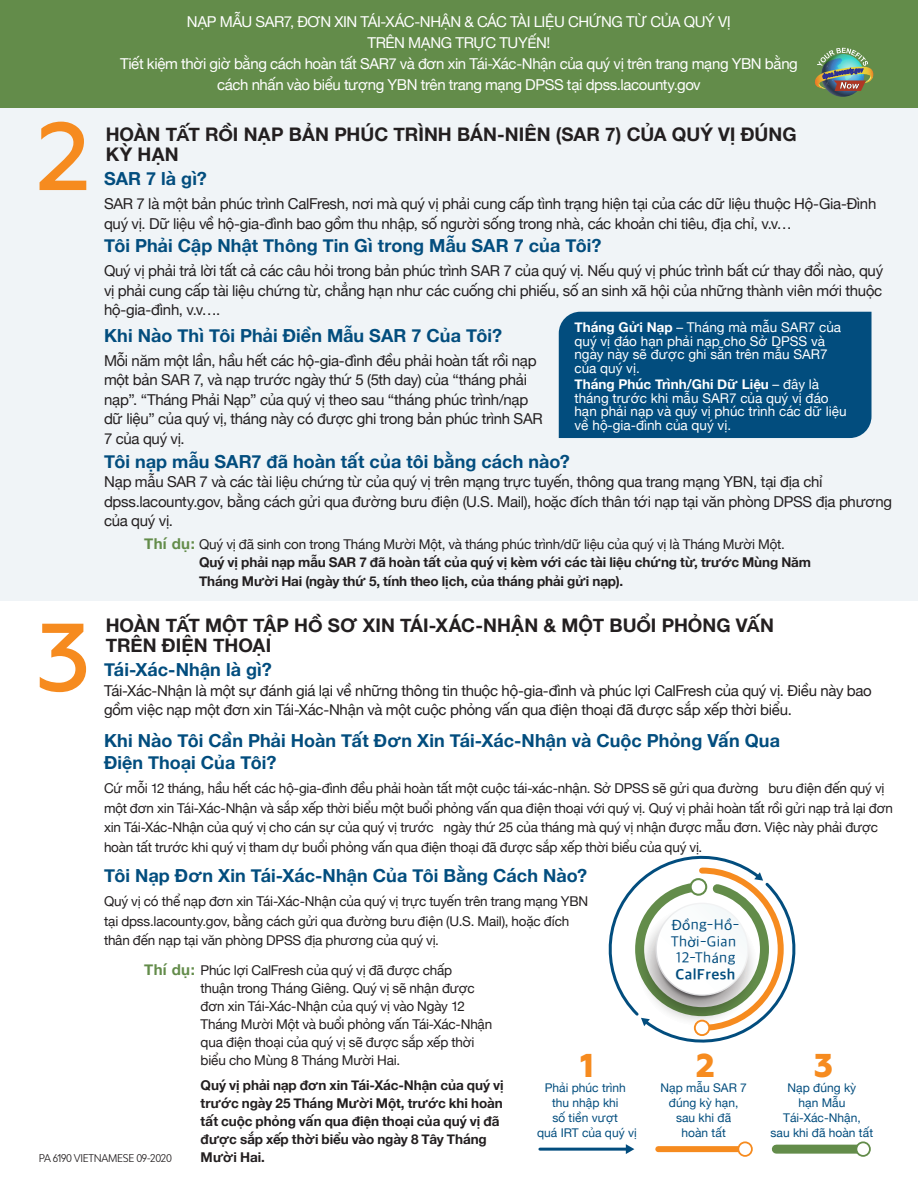
<style>
.page{position:relative;width:918px;height:1188px;background:#fff}
.page>*{position:absolute;margin:0;border:0;box-sizing:border-box;transform-origin:0 0}
.t1{font:500 96px "Geometria";color:#f68b1f}
.t2{font:800 33px "Geometria";color:#f68b1f}
.t3{font:700 18.75px/19.5px "Helvetica Neue";color:#231f20}
.t4{font:700 18px/22.5px "Helvetica Neue";letter-spacing:.005em;color:#024d7e}
.t5{font:15px/19.5px "Helvetica Neue";letter-spacing:-.02em;color:#231f20}
.t6{font:15px/21px "Helvetica Neue";letter-spacing:-.025em;color:#fff;text-align:center}
.t7{font:15px/16.5px "Apple SD Gothic Neo";letter-spacing:.025em;color:#024d7e;text-align:center}
.t8{font:700 15px "Helvetica Neue";letter-spacing:.025em;color:#638c4a}
.t9{font:13.5px/18px "Helvetica Neue";letter-spacing:-.015em;color:#231f20}
.t10{font:700 13.5px/18px "Helvetica Neue";letter-spacing:-.005em;color:#231f20}
.t11{font:13.5px/13.5px "Helvetica Neue";color:#fff}
.t12{font:12px/15px "Helvetica Neue";color:#024d7e;text-align:center}
.t13{font:condensed 10.5px "Bw Modelica";letter-spacing:-.025em;color:#231f20}
.s1{font-weight:700}
.s2{font-family:"Myriad Pro"}
</style>
<div class="page">
<div style="left:0;top:0;width:918px;height:601px;background:#f0f4f7"></div>
<div style="left:0;top:0;width:918px;height:107px;background:#638c4a"></div>
<svg style="left:821px;top:54px;width:43px;height:43px"></svg>
<img style="left:815px;top:48px;width:59px;height:43px">
<svg style="left:608px;top:855px;width:188px;height:188px"></svg>
<hr style="left:540px;top:1148px;width:87px;height:3px;background:#024d7e">
<svg style="left:626px;top:1144px;width:8px;height:10px"></svg>
<div style="left:658px;top:1146px;width:87px;height:6px;background:#f68b1f"></div>
<svg style="left:737px;top:1141px;width:16px;height:16px"></svg>
<div style="left:776px;top:1145px;width:88px;height:9px;background:#638c4a"></div>
<svg style="left:855px;top:1141px;width:16px;height:16px"></svg>
<div style="left:559px;top:312px;width:313px;height:126px;background:#024d7e"></div>
<h1 class="t1" style="left:36px;top:101px;width:57px">2</h1>
<h1 class="t1" style="left:36px;top:601px;width:57px">3</h1>
<p class="t6" style="left:120px;top:12px;width:679px">NẠP MẪU SAR7, ĐƠN XIN TÁI-XÁC-NHẬN &amp; CÁC TÀI LIỆU CHỨNG TỪ CỦA QUÝ VỊ<br>TRÊN MẠNG TRỰC TUYẾN!<br>Tiết kiệm thời giờ bằng cách hoàn tất SAR7 và đơn xin Tái-Xác-Nhận của quý vị trên trang mạng YBN bằng cách nhấn vào biểu tượng YBN trên trang mạng DPSS tại dpss.lacounty.gov</p>
<p class="t3" style="left:106px;top:125px;width:692px">HOÀN TẤT RỒI NẠP BẢN PHÚC TRÌNH BÁN-NIÊN (SAR 7) CỦA QUÝ VỊ ĐÚNG<br>KỲ HẠN</p>
<p class="t4" style="left:104px;top:168px;width:104px">SAR 7 là gì?</p>
<p class="t5" style="left:104px;top:195px;width:774px">SAR 7 là một bản phúc trình CalFresh, nơi mà quý vị phải cung cấp tình trạng hiện tại của các dữ liệu thuộc Hộ-Gia-Đình quý vị. Dữ liệu về hộ-gia-đình bao gồm thu nhập, số người sống trong nhà, các khoản chi tiêu, địa chỉ, v.v…</p>
<p class="t4" style="left:104px;top:235px;width:499px">Tôi Phải Cập Nhật Thông Tin Gì trong Mẫu SAR 7 của Tôi?</p>
<p class="t5" style="left:104px;top:262px;width:781px;text-align:justify">Quý vị phải trả lời tất cả các câu hỏi trong bản phúc trình SAR 7 của quý vị. Nếu quý vị phúc trình bất cứ thay đổi nào, quý vị phải cung cấp tài liệu chứng từ, chẳng hạn như các cuống chi phiếu, số an sinh xã hội của những thành viên mới thuộc hộ-gia-đình, v.v….</p>
<p class="t4" style="left:104px;top:325px;width:400px">Khi Nào Thì Tôi Phải Điền Mẫu SAR 7 Của Tôi?</p>
<p class="t5" style="left:104px;top:352px;width:440px">Mỗi năm một lần, hầu hết các hộ-gia-đình đều phải hoàn tất rồi nạp một bản SAR 7, và nạp trước ngày thứ 5 (5th day) của “tháng phải nạp”. “Tháng Phải Nạp” của quý vị theo sau “tháng phúc trình/nạp dữ liệu” của quý vị, tháng này có được ghi trong bản phúc trình SAR 7 của quý vị.</p>
<p class="t11" style="left:574px;top:321px;width:268px"><span class="s1">Tháng Gửi Nạp</span> – Tháng mà mẫu SAR7 của quý vị đáo hạn phải nạp cho Sở DPSS và ngày này sẽ được ghi sẵn trên mẫu SAR7 của quý vị.</p>
<p class="t11" style="left:574px;top:378px;width:274px"><span class="s1">Tháng Phúc Trình/Ghi Dữ Liệu</span> – đây là tháng trước khi mẫu SAR7 của quý vị đáo hạn phải nạp và quý vị phúc trình các dữ liệu về hộ-gia-đình của quý vị.</p>
<p class="t4" style="left:104px;top:451px;width:467px">Tôi nạp mẫu SAR7 đã hoàn tất của tôi bằng cách nào?</p>
<p class="t5" style="left:104px;top:473px;width:790px">Nạp mẫu SAR 7 và các tài liệu chứng từ của quý vị trên mạng trực tuyến, thông qua trang mạng YBN, tại địa chỉ dpss.lacounty.gov, bằng cách gửi qua đường bưu điện (U.S. Mail), hoặc đích thân tới nạp tại văn phòng DPSS địa phương của quý vị.</p>
<p class="t8" style="left:144px;top:532px;width:52px">Thí dụ:</p>
<p class="t9" style="left:199px;top:536px;width:587px">Quý vị đã sinh con trong Tháng Mười Một, và tháng phúc trình/dữ liệu của quý vị là Tháng Mười Một.</p>
<p class="t10" style="left:199px;top:552px;width:614px;line-height:19.5px">Quý vị phải nạp mẫu SAR 7 đã hoàn tất của quý vị kèm với các tài liệu chứng từ, trước Mùng Năm<br>Tháng Mười Hai (ngày thứ 5, tính theo lịch, của tháng phải gửi nạp).</p>
<p class="t3" style="left:106px;top:616px;width:670px">HOÀN TẤT MỘT TẬP HỒ SƠ XIN TÁI-XÁC-NHẬN &amp; MỘT BUỔI PHỎNG VẤN<br>TRÊN ĐIỆN THOẠI</p>
<p class="t4" style="left:104px;top:659px;width:169px">Tái-Xác-Nhận là gì?</p>
<p class="t5" style="left:104px;top:682px;width:769px">Tái-Xác-Nhận là một sự đánh giá lại về những thông tin thuộc hộ-gia-đình và phúc lợi CalFresh của quý vị. Điều này bao gồm việc nạp một đơn xin Tái-Xác-Nhận và một cuộc phỏng vấn qua điện thoại đã được sắp xếp thời biểu.</p>
<p class="t4" style="left:104px;top:729px;width:678px">Khi Nào Tôi Cần Phải Hoàn Tất Đơn Xin Tái-Xác-Nhận và Cuộc Phỏng Vấn Qua<br>Điện Thoại Của Tôi?</p>
<p class="t9" style="left:104px;top:779px;width:791px;line-height:19.5px">Cứ mỗi 12 tháng, hầu hết các hộ-gia-đình đều phải hoàn tất một cuộc tái-xác-nhận. Sở DPSS sẽ gửi qua đường bưu điện đến quý vị một đơn xin Tái-Xác-Nhận và sắp xếp thời biểu một buổi phỏng vấn qua điện thoại với quý vị. Quý vị phải hoàn tất rồi gửi nạp trả lại đơn xin Tái-Xác-Nhận của quý vị cho cán sự của quý vị trước ngày thứ 25 của tháng mà quý vị nhận được mẫu đơn. Việc này phải được hoàn tất trước khi quý vị tham dự buổi phỏng vấn qua điện thoại đã được sắp xếp thời biểu của quý vị.</p>
<p class="t4" style="left:104px;top:865px;width:485px">Tôi Nạp Đơn Xin Tái-Xác-Nhận Của Tôi Bằng Cách Nào?</p>
<p class="t9" style="left:104px;top:892px;width:486px;line-height:19.5px">Quý vị có thể nạp đơn xin Tái-Xác-Nhận của quý vị trực tuyến trên trang mạng YBN tại dpss.lacounty.gov, bằng cách gửi qua đường bưu điện (U.S. Mail), hoặc đích thân đến nạp tại văn phòng DPSS địa phương của quý vị.</p>
<p class="t9" style="left:201px;top:962px;width:293px">Phúc lợi CalFresh của quý vị đã được chấp<br>thuận trong Tháng Giêng. Quý vị sẽ nhận được đơn xin Tái-Xác-Nhận của quý vị vào Ngày 12<br>Tháng Mười Một và buổi phỏng vấn Tái-Xác-Nhận qua điện thoại của quý vị sẽ được sắp xếp thời biểu cho Mùng 8 Tháng Mười Hai.</p>
<p class="t10" style="left:201px;top:1077px;width:305px">Quý vị phải nạp đơn xin Tái-Xác-Nhận của quý vị trước ngày 25 Tháng Mười Một, trước khi hoàn tất cuộc phỏng vấn qua điện thoại của quý vị đã được sắp xếp thời biểu vào ngày 8 Tây Tháng Mười Hai.</p>
<p class="t8" style="left:144px;top:958px;width:52px">Thí dụ:</p>
<p class="t13" style="left:39px;top:1152px;width:135px">PA 6190 VIETNAMESE 09-2020</p>
<h2 class="t2" style="left:580px;top:1045px;width:15px">1</h2>
<p class="t12" style="left:537px;top:1080px;width:101px">Phải phúc trình thu nhập khi<br>số tiền vượt<br>quá IRT của quý vị</p>
<p class="t7" style="left:671px;top:917px;width:70px"><span class="s2">Đồ</span>ng-H<span class="s2">ồ</span>-<br>Th<span class="s2">ờ</span>i-Gian<br>12-Th<span class="s2">á</span>ng<br><span class="s1">CalFresh</span></p>
<h2 class="t2" style="left:696px;top:1045px;width:21px">2</h2>
<p class="t12" style="left:660px;top:1080px;width:88px">Nạp mẫu SAR 7 đúng kỳ hạn, sau khi đã<br>hoàn tất</p>
<h2 class="t2" style="left:814px;top:1045px;width:21px">3</h2>
<p class="t12" style="left:771px;top:1080px;width:104px">Nạp đúng kỳ<br>hạn Mẫu<br>Tái-Xác-Nhận,<br>sau khi đã hoàn tất</p>
</div>
